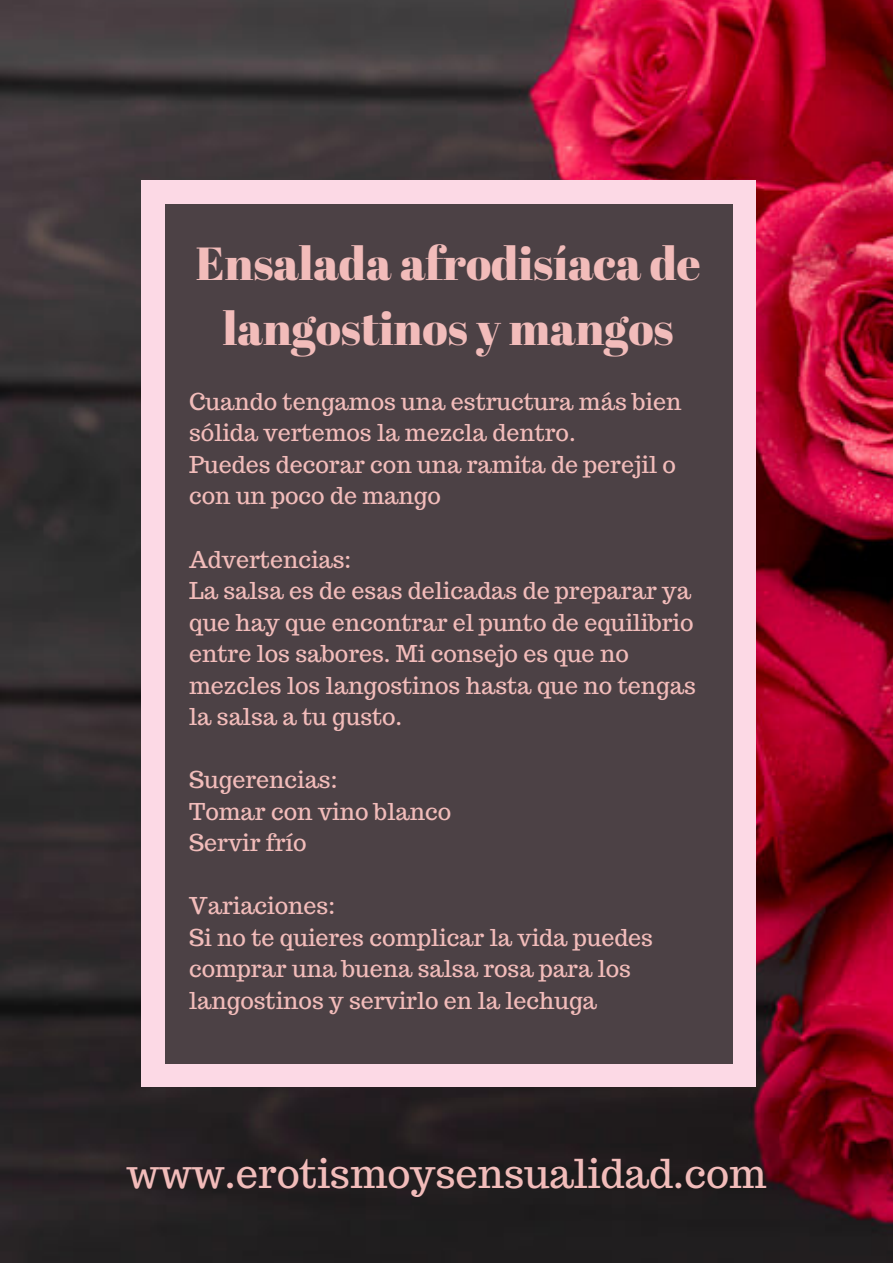
<style>
.page{position:relative;width:893px;height:1263px;background:#fff}
.page>*{position:absolute;margin:0;border:0;box-sizing:border-box;transform-origin:0 0}
.t1{font:46.35px/64.2px "Abril Fatface";color:#f2bcba;text-align:center}
.t2{font:39.75px "Trocchi";color:#f2bcba}
.t3{font:23.25px/31.5px "Trocchi";color:#f2bcba}
</style>
<div class="page">
<img style="left:0;top:0;width:893px;height:1263px">
<div style="left:151px;top:185px;width:595px;height:898px;background:#4c4145"></div>
<div style="left:733px;top:1064px;width:23px;height:23px;background:#fcd9e5"></div>
<div style="left:141px;top:202px;width:23px;height:864px;background:#fcd9e5"></div>
<div style="left:141px;top:1064px;width:23px;height:23px;background:#fcd9e5"></div>
<div style="left:733px;top:202px;width:23px;height:864px;background:#fcd9e5"></div>
<div style="left:163px;top:1064px;width:572px;height:23px;background:#fcd9e5"></div>
<div style="left:733px;top:181px;width:23px;height:23px;background:#fcd9e5"></div>
<div style="left:141px;top:181px;width:23px;height:23px;background:#fcd9e5"></div>
<div style="left:163px;top:181px;width:572px;height:23px;background:#fcd9e5"></div>
<h1 class="t1" style="left:196px;top:230px;width:506px">Ensalada afrodisíaca de langostinos y mangos</h1>
<p class="t3" style="left:189px;top:386px;width:494px">Cuando tengamos una estructura más bien sólida vertemos la mezcla dentro.<br>Puedes decorar con una ramita de perejil o con un poco de mango</p>
<p class="t3" style="left:189px;top:543px;width:508px">Advertencias:<br>La salsa es de esas delicadas de preparar ya que hay que encontrar el punto de equilibrio entre los sabores. Mi consejo es que no mezcles los langostinos hasta que no tengas la salsa a tu gusto.</p>
<p class="t3" style="left:189px;top:764px;width:263px">Sugerencias:<br>Tomar con vino blanco<br>Servir frío</p>
<p class="t3" style="left:189px;top:890px;width:465px">Variaciones:<br>Si no te quieres complicar la vida puedes comprar una buena salsa rosa para los langostinos y servirlo en la lechuga</p>
<h2 class="t2" style="left:126px;top:1147px;width:642px">www.erotismoysensualidad.com</h2>
</div>
